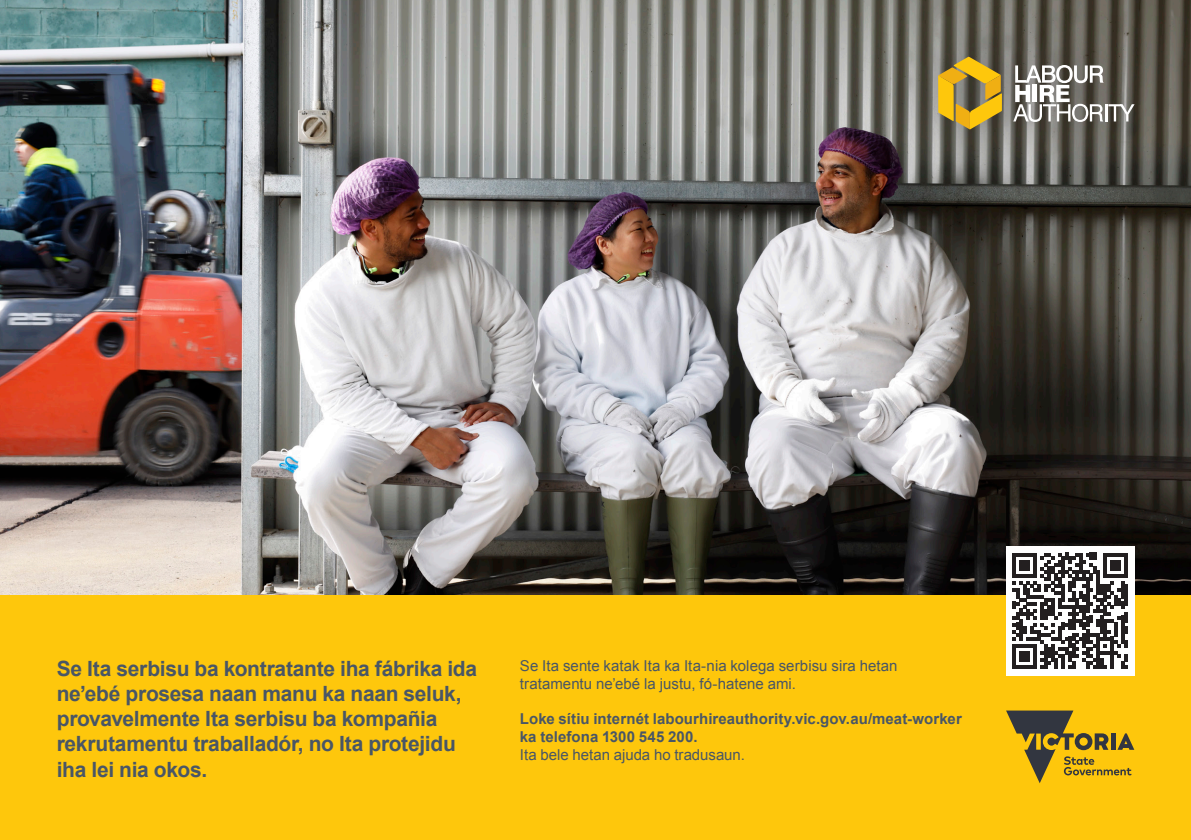
<style>
.page{position:relative;width:1191px;height:840px;background:#fff}
.page>*{position:absolute;margin:0;border:0;box-sizing:border-box;transform-origin:0 0}
.Body__8_pt{font:700 21px/25.2px "Arial";letter-spacing:-.015em;color:#495666}
.Body__8_pt-2{font:700 15px/18px "Arial";letter-spacing:.005em;color:#495666}
.Body__8_pt-3{font:15px/18px "Arial";letter-spacing:.005em;color:#495666}
.s1{font-weight:400}
</style>
<div class="page">
<img style="left:0;top:0;width:1191px;height:595px">
<svg style="left:387px;top:455px;width:804px;height:140px;background:#494642"></svg>
<div style="left:0;top:595px;width:1191px;height:244px;background:#fec70c"></div>
<svg style="left:1006px;top:710px;width:128px;height:72px"></svg>
<div style="left:1006px;top:545px;width:128px;height:129px;background:#fff"></div>
<svg style="left:1012px;top:552px;width:116px;height:116px"></svg>
<div style="left:876px;top:0;width:309px;height:187px;background:#231f20;opacity:.75"></div>
<svg style="left:938px;top:57px;width:64px;height:72px;background:#b39331"></svg>
<svg style="left:1013px;top:65px;width:121px;height:57px"></svg>
<p class="Body__8_pt" style="left:57px;top:656px;width:422px">Se Ita serbisu ba kontratante iha fábrika ida ne’ebé prosesa naan manu ka naan seluk, provavelmente Ita serbisu ba kompañia rekrutamentu traballadór, no Ita protejidu iha lei nia okos.</p>
<p class="Body__8_pt-3" style="left:520px;top:656px;width:379px">Se Ita sente katak Ita ka Ita-nia kolega serbisu sira hetan tratamentu ne’ebé la justu, fó-hatene ami.</p>
<p class="Body__8_pt-2" style="left:520px;top:710px;width:443px">Loke sítiu internét labourhireauthority.vic.gov.au/meat-worker ka telefona 1300 545 200.<br><span class="s1">Ita bele hetan ajuda ho tradusaun.</span></p>
</div>
